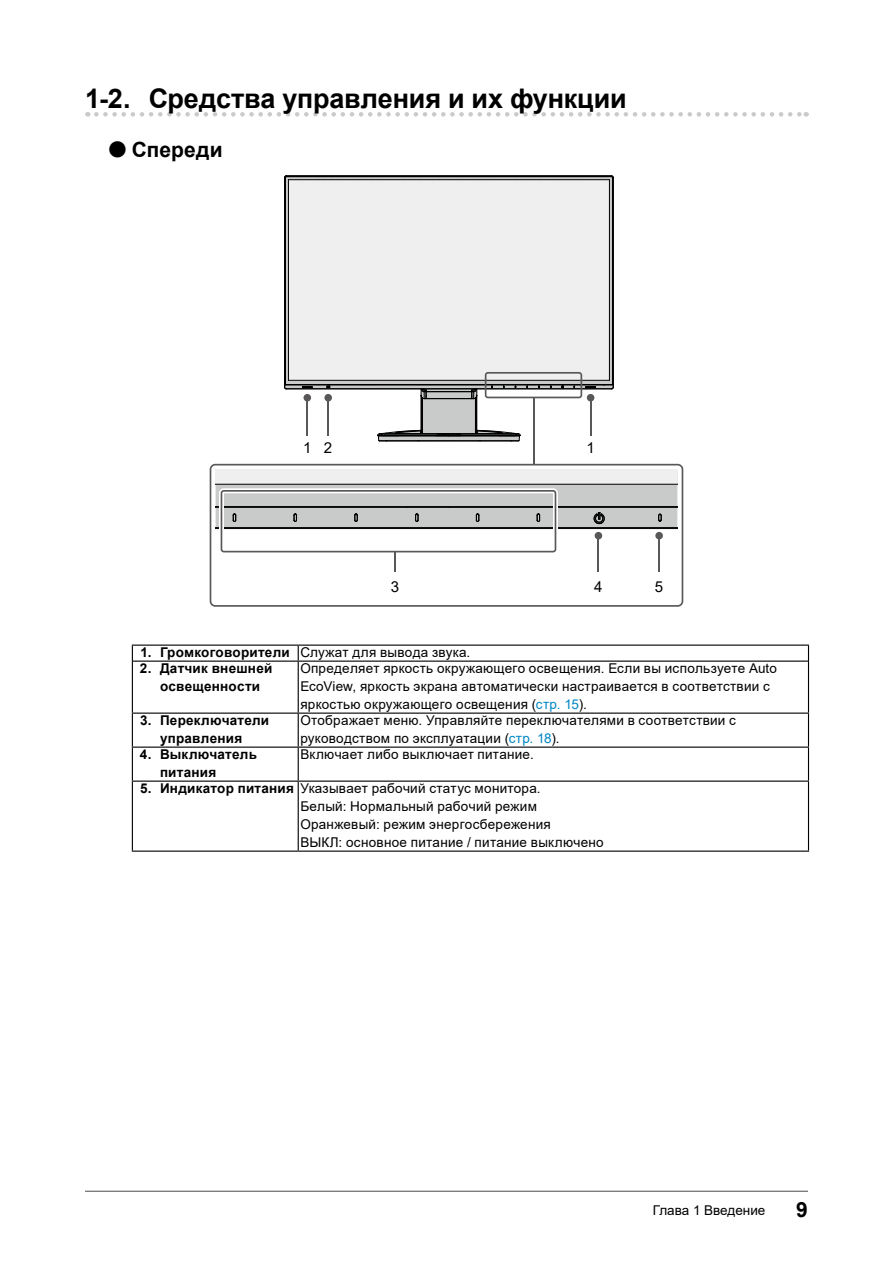
<style>
.page{position:relative;width:893px;height:1263px;background:#fff}
.page>*{position:absolute;margin:0;border:0;box-sizing:border-box;transform-origin:0 0}
.t1{font:700 27px "Arial";letter-spacing:-.01em;color:#000}
.t2{font:700 21px "Arial";letter-spacing:.005em;color:#000}
.t3{font:15px "Arial";color:#000}
.t4{font:13.5px/18px "Arial";letter-spacing:.02em;color:#000}
.t5{font:700 13.5px/18px "Arial";letter-spacing:.015em;color:#000;text-align:center}
.t6{font:13.5px "Arial";color:#000}
.s1{font-size:37.8px}
.s2{font-weight:700}
.s3{color:#0087c3}
</style>
<div class="page">
<svg style="left:96px;top:112px;width:711px;height:5px"></svg>
<svg style="left:420px;top:402px;width:55px;height:26px"></svg>
<hr style="left:421px;top:397px;width:1px;height:37px;background:#000">
<hr style="left:422px;top:398px;width:1px;height:36px;background:#000">
<hr style="left:475px;top:398px;width:1px;height:36px;background:#000">
<hr style="left:476px;top:397px;width:1px;height:37px;background:#000">
<hr style="left:477px;top:389px;width:1px;height:45px;background:#000">
<svg style="left:377px;top:428px;width:144px;height:14px;background:#7e7e7e"></svg>
<svg style="left:210px;top:464px;width:473px;height:143px"></svg>
<hr style="left:533px;top:397px;width:2px;height:68px;background:#595757">
<svg style="left:284px;top:176px;width:330px;height:226px"></svg>
<div style="left:302px;top:392px;width:11px;height:11px;border:3px solid #fff;border-radius:50%"></div>
<hr style="left:306px;top:398px;width:2px;height:38px;background:#595757">
<div style="left:303px;top:394px;width:8px;height:7px;background:#595757;border-radius:50%"></div>
<div style="left:588px;top:396px;width:5px;height:42px;border:3px solid #fff"></div>
<div style="left:585px;top:392px;width:11px;height:11px;border:3px solid #fff;border-radius:50%"></div>
<hr style="left:590px;top:398px;width:1px;height:38px;background:#595757">
<div style="left:587px;top:394px;width:7px;height:7px;background:#595757;border-radius:50%"></div>
<div style="left:323px;top:392px;width:11px;height:11px;border:3px solid #fff;border-radius:50%"></div>
<hr style="left:327px;top:398px;width:2px;height:38px;background:#595757">
<div style="left:324px;top:394px;width:8px;height:7px;background:#595757;border-radius:50%"></div>
<hr style="left:132px;top:644px;width:166px;height:2px;background:#000">
<hr style="left:298px;top:644px;width:511px;height:2px;background:#000">
<hr style="left:133px;top:660px;width:165px;height:2px;background:#000">
<hr style="left:298px;top:660px;width:510px;height:2px;background:#000">
<hr style="left:132px;top:850px;width:166px;height:2px;background:#000">
<hr style="left:298px;top:850px;width:511px;height:2px;background:#000">
<svg style="left:132px;top:646px;width:1px;height:15px"></svg>
<svg style="left:298px;top:646px;width:1px;height:14px"></svg>
<svg style="left:808px;top:646px;width:1px;height:15px"></svg>
<hr style="left:132px;top:661px;width:1px;height:51px;background:#000">
<hr style="left:298px;top:662px;width:1px;height:50px;background:#000">
<hr style="left:808px;top:661px;width:1px;height:51px;background:#000">
<hr style="left:132px;top:712px;width:166px;height:2px;background:#000">
<hr style="left:132px;top:714px;width:1px;height:32px;background:#000">
<hr style="left:298px;top:712px;width:511px;height:2px;background:#000">
<hr style="left:298px;top:714px;width:1px;height:32px;background:#000">
<hr style="left:808px;top:714px;width:1px;height:32px;background:#000">
<hr style="left:132px;top:746px;width:166px;height:2px;background:#000">
<hr style="left:132px;top:748px;width:1px;height:32px;background:#000">
<hr style="left:298px;top:746px;width:511px;height:2px;background:#000">
<hr style="left:298px;top:748px;width:1px;height:32px;background:#000">
<hr style="left:808px;top:748px;width:1px;height:32px;background:#000">
<hr style="left:132px;top:780px;width:166px;height:2px;background:#000">
<hr style="left:132px;top:782px;width:1px;height:68px;background:#000">
<hr style="left:298px;top:780px;width:511px;height:2px;background:#000">
<hr style="left:298px;top:782px;width:1px;height:68px;background:#000">
<hr style="left:808px;top:782px;width:1px;height:68px;background:#000">
<hr style="left:85px;top:1191px;width:723px;height:1px;background:#595757">
<h1 class="t1" style="left:85px;top:80px;width:543px">1-2. Средства управления и их функции</h1>
<h2 class="t2" style="left:106px;top:134px;width:118px"><span class="s1">●</span>Спереди</h2>
<p class="t3" style="left:303px;top:438px;width:31px">1 2</p>
<p class="t3" style="left:586px;top:438px;width:10px">1</p>
<p class="t3" style="left:391px;top:576px;width:10px">3</p>
<p class="t3" style="left:594px;top:576px;width:10px">4</p>
<p class="t3" style="left:655px;top:576px;width:10px">5</p>
<p class="t4" style="left:141px;top:643px;width:331px"><span class="s2">1. Громкоговорители</span> Служат для вывода звука.</p>
<p class="t5" style="left:140px;top:659px;width:134px">2. Датчик внешней освещенности</p>
<p class="t4" style="left:300px;top:659px;width:478px">Определяет яркость окружающего освещения. Если вы используете Auto<br>EcoView, яркость экрана автоматически настраивается в соответствии с яркостью окружающего освещения (<span class="s3">стр. 15</span>).</p>
<p class="t5" style="left:140px;top:711px;width:131px">3. Переключатели управления</p>
<p class="t4" style="left:300px;top:711px;width:437px">Отображает меню. Управляйте переключателями в соответствии с руководством по эксплуатации (<span class="s3">стр. 18</span>).</p>
<p class="t5" style="left:160px;top:745px;width:98px;text-align:left;text-indent:-20px">4. Выключатель питания</p>
<p class="t4" style="left:300px;top:745px;width:235px">Включает либо выключает питание.</p>
<p class="t4" style="left:300px;top:779px;width:305px;text-indent:-160px"><span class="s2">5. Индикатор питания</span> Указывает рабочий статус монитора.<br>Белый: Нормальный рабочий режим Оранжевый: режим энергосбережения<br>ВЫКЛ: основное питание / питание выключено</p>
<p class="t6" style="left:653px;top:1201px;width:114px">Глава 1 Введение</p>
<h2 class="t2" style="left:796px;top:1195px;width:13px">9</h2>
</div>
